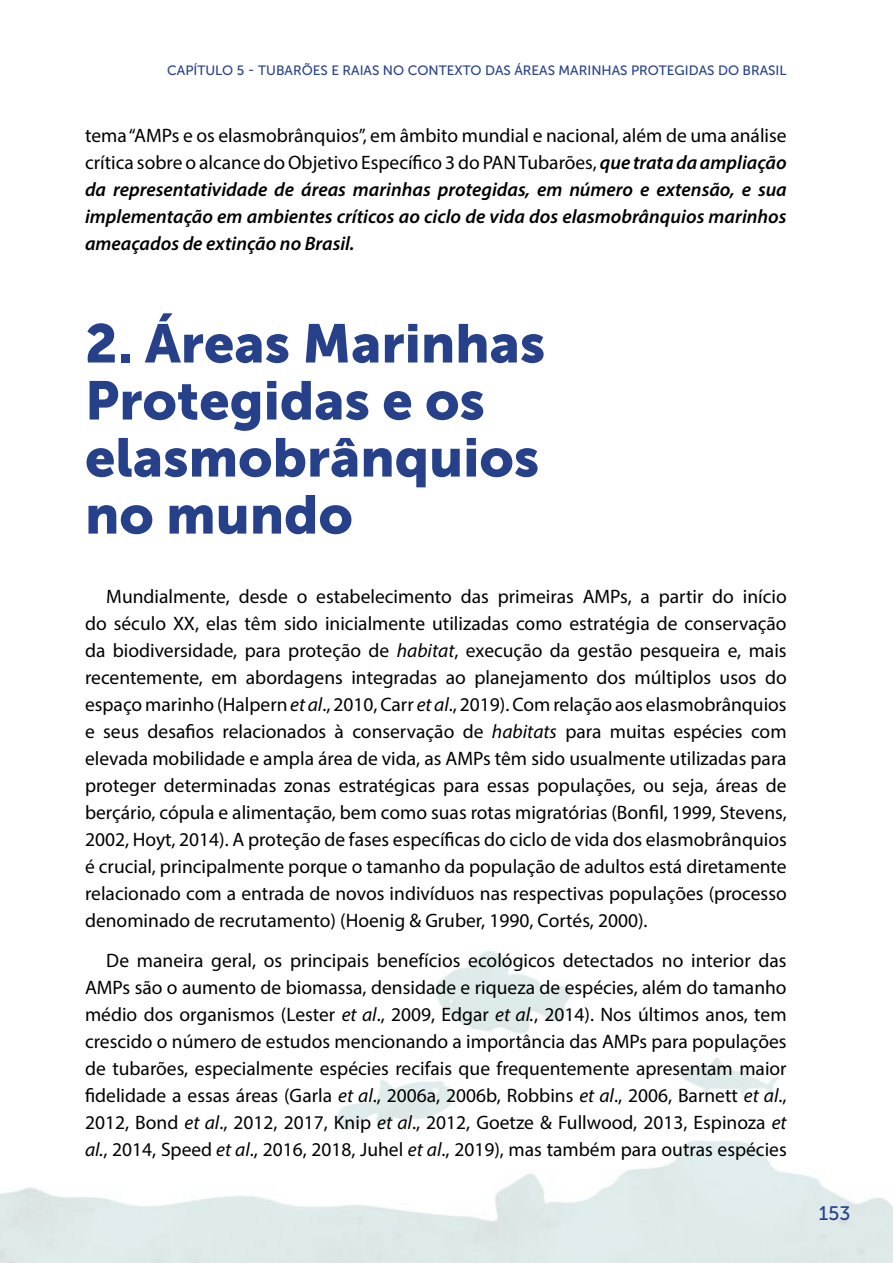
<style>
.page{position:relative;width:893px;height:1263px;background:#fff}
.page>*{position:absolute;margin:0;border:0;box-sizing:border-box;transform-origin:0 0}
.t1{font:54px/57px "Museo Sans 900";color:#26418a}
.t2{font:19.5px/27px "Myriad Pro";color:#000;text-align:justify}
.t3{font:italic 600 19.5px/27px "Myriad Pro";color:#000;text-align:justify}
.t4{font:19.5px "Museo Sans 500";color:#26418a}
.t5{font:13.5px "Museo Sans 500";color:#26418a}
.s1{font-weight:400;font-style:normal}
.s2{font-style:italic}
</style>
<div class="page">
<p class="t5" style="left:167px;top:63px;width:621px">CAPÍTULO 5 - TUBARÕES E RAIAS NO CONTEXTO DAS ÁREAS MARINHAS PROTEGIDAS DO BRASIL</p>
<p class="t3" style="left:85px;top:122px;width:703px"><span class="s1">tema “AMPs e os elasmobrânquios”, em âmbito mundial e nacional, além de uma análise crítica sobre o alcance do Objetivo Específico 3 do PAN Tubarões,</span> que trata da ampliação da representatividade de áreas marinhas protegidas, em número e extensão, e sua implementação em ambientes críticos ao ciclo de vida dos elasmobrânquios marinhos ameaçados de extinção no Brasil.</p>
<h1 class="t1" style="left:85px;top:315px;width:462px">2. Áreas Marinhas<br>Protegidas e os elasmobrânquios no mundo</h1>
<p class="t2" style="left:85px;top:583px;width:703px;text-indent:21px">Mundialmente, desde o estabelecimento das primeiras AMPs, a partir do início do século XX, elas têm sido inicialmente utilizadas como estratégia de conservação da biodiversidade, para proteção de <span class="s2">habitat</span>, execução da gestão pesqueira e, mais recentemente, em abordagens integradas ao planejamento dos múltiplos usos do espaço marinho (Halpern <span class="s2">et al</span>., 2010, Carr <span class="s2">et al</span>., 2019). Com relação aos elasmobrânquios e seus desafios relacionados à conservação de <span class="s2">habitats</span> para muitas espécies com elevada mobilidade e ampla área de vida, as AMPs têm sido usualmente utilizadas para proteger determinadas zonas estratégicas para essas populações, ou seja, áreas de berçário, cópula e alimentação, bem como suas rotas migratórias (Bonfil, 1999, Stevens, 2002, Hoyt, 2014). A proteção de fases específicas do ciclo de vida dos elasmobrânquios é crucial, principalmente porque o tamanho da população de adultos está diretamente relacionado com a entrada de novos indivíduos nas respectivas populações (processo denominado de recrutamento) (Hoenig &amp; Gruber, 1990, Cortés, 2000).</p>
<p class="t2" style="left:85px;top:946px;width:703px;text-indent:21px">De maneira geral, os principais benefícios ecológicos detectados no interior das AMPs são o aumento de biomassa, densidade e riqueza de espécies, além do tamanho médio dos organismos (Lester <span class="s2">et al</span>., 2009, Edgar <span class="s2">et al.</span>, 2014). Nos últimos anos, tem crescido o número de estudos mencionando a importância das AMPs para populações de tubarões, especialmente espécies recifais que frequentemente apresentam maior fidelidade a essas áreas (Garla <span class="s2">et al</span>., 2006a, 2006b, Robbins <span class="s2">et al</span>., 2006, Barnett <span class="s2">et al</span>., 2012, Bond <span class="s2">et al</span>., 2012, 2017, Knip <span class="s2">et al</span>., 2012, Goetze &amp; Fullwood, 2013, Espinoza <span class="s2">et al.</span>, 2014, Speed <span class="s2">et al</span>., 2016, 2018, Juhel <span class="s2">et al</span>., 2019), mas também para outras espécies</p>
<p class="t4" style="left:819px;top:1203px;width:33px">153</p>
</div>
